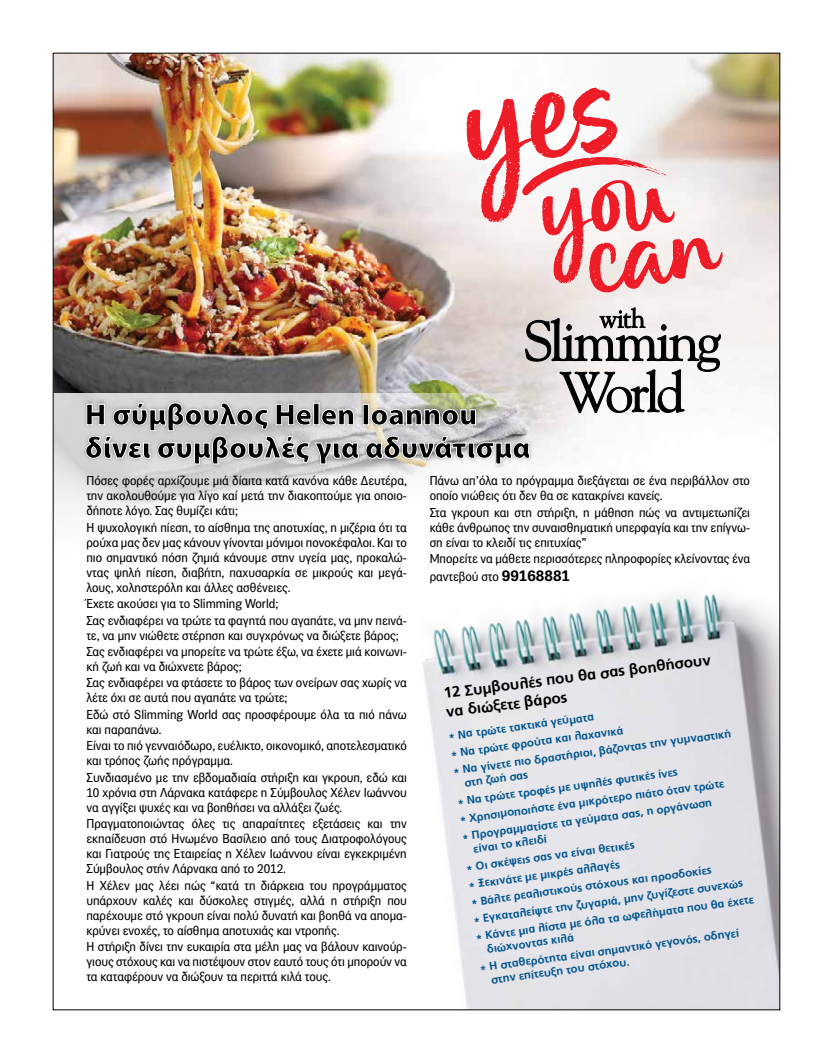
<style>
.page{position:relative;width:833px;height:1063px;background:#fff}
.page>*{position:absolute;margin:0;border:0;box-sizing:border-box;transform-origin:0 0}
.t1{font:900 30.38px/33.2px "Myriad Pro";color:#000}
.t2{font:700 15.12px/19.2px "PF Catalog";color:#000}
.t3{font:12.5px/15.1px "PF Das Grotesk Pro";color:#000}
.t4{font:700 11.25px/17.6px "PF Catalog";color:#00558f}
.s1{font-weight:700;font-size:15.12px}
</style>
<div class="page">
<img style="left:55px;top:55px;width:723px;height:386px">
<svg style="left:55px;top:393px;width:501px;height:117px"></svg>
<svg style="left:525px;top:306px;width:195px;height:107px"></svg>
<svg style="left:466px;top:88px;width:256px;height:205px"></svg>
<img style="left:422px;top:594px;width:356px;height:414px">
<img style="left:79px;top:394px;width:459px;height:79px">
<div style="left:363px;top:404px;width:6px;height:21px;border:1px solid #fff"></div>
<svg style="left:371px;top:409px;width:105px;height:17px"></svg>
<svg style="left:85px;top:402px;width:274px;height:63px"></svg>
<svg style="left:365px;top:435px;width:165px;height:30px"></svg>
<h1 class="t1" style="left:85px;top:398px;width:447px">Η σύμβουλος Helen Ioannou δίνει συμβουλές για αδυνάτισμα</h1>
<p class="t3" style="left:86px;top:473px;width:322px;text-align:justify">Πόσες φορές αρχίζουµε µιά δίαιτα κατά κανόνα κάθε ∆ευτέρα, την ακολουθούµε για λίγο καί µετά την διακοπτούµε για οποιο&shy;δήποτε λόγο. Σας θυµίζει κάτι;</p>
<p class="t3" style="left:86px;top:520px;width:322px;text-align:justify">Η ψυχολογική πίεση, το αίσθηµα της αποτυχίας, η µιζέρια ότι τα ρούχα µας δεν µας κάνουν γίνονται µόνιµοι πονοκέφαλοι. Και το πιο σηµαντικό πόση ζηµιά κάνουµε στην υγεία µας, προκαλώ&shy;ντας ψηλή πίεση, διαβήτη, παχυσαρκία σε µικρούς και µεγά&shy;λους, χοληστερόλη και άλλες ασθένειες.</p>
<p class="t3" style="left:86px;top:596px;width:322px;line-height:16.4px">Έχετε ακούσει για το Slimming World;<br>Σας ενδιαφέρει να τρώτε τα φαγητά που αγαπάτε, να µην πεινά-</p>
<p class="t3" style="left:86px;top:627px;width:322px;line-height:16.4px">τε, να µην νιώθετε στέρηση και συγχρόνως να διώξετε βάρος;<br>Σας ενδιαφέρει να µπορείτε να τρώτε έξω, να έχετε µιά κοινωνι-</p>
<p class="t3" style="left:86px;top:659px;width:322px;line-height:16.4px">κή ζωή και να διώχνετε βάρος;<br>Σας ενδιαφέρει να φτάσετε το βάρος των ονείρων σας χωρίς να</p>
<p class="t3" style="left:86px;top:690px;width:322px;line-height:16.4px">λέτε όχι σε αυτά που αγαπάτε να τρώτε;<br>Εδώ στό Slimming World σας προσφέρουµε όλα τα πιό πάνω</p>
<p class="t3" style="left:86px;top:721px;width:322px;line-height:16.4px">και παραπάνω.<br>Είναι το πιό γενναιόδωρο, ευέλικτο, οικονοµικό, αποτελεσµατικό</p>
<p class="t3" style="left:86px;top:753px;width:322px;line-height:16.4px">και τρόπος ζωής πρόγραµµα.<br>Συνδιασµένο µε την εβδοµαδιαία στήριξη και γκρουπ, εδώ και</p>
<p class="t3" style="left:86px;top:785px;width:322px">10 χρόνια στη Λάρνακα κατάφερε η Σύµβουλος Χέλεν Ιωάννου να αγγίξει ψυχές και να βοηθήσει να αλλάξει ζωές.</p>
<p class="t3" style="left:86px;top:816px;width:322px;text-align:justify">Πραγµατοποιώντας όλες τις απαραίτητες εξετάσεις και την εκπαίδευση στό Ηνωµένο Βασίλειο από τους ∆ιατροφολόγους και Γιατρούς της Εταιρείας η Χέλεν Ιωάννου είναι εγκεκριµένη Σύµβουλος στήν Λάρνακα από το 2012.</p>
<p class="t3" style="left:86px;top:878px;width:322px;text-align:justify">Η Χέλεν µας λέει πώς “κατά τη διάρκεια του προγράµµατος υπάρχουν καλές και δύσκολες στιγµές, αλλά η στήριξη που παρέχουµε στό γκρουπ είναι πολύ δυνατή και βοηθά να αποµα&shy;κρύνει ενοχές, το αίσθηµα αποτυχιάς και ντροπής.</p>
<p class="t3" style="left:86px;top:939px;width:322px;text-align:justify">Η στήριξη δίνει την ευκαιρία στα µέλη µας να βάλουν καινούρ&shy;γιους στόχους και να πιστέψουν στον εαυτό τους ότι µπορούν να τα καταφέρουν να διώξουν τα περιττά κιλά τους.</p>
<p class="t3" style="left:430px;top:473px;width:322px">Πάνω απ’όλα το πρόγραµµα διεξάγεται σε ένα περιβάλλον στο οποίο νιώθεις ότι δεν θα σε κατακρίνει κανείς.</p>
<p class="t3" style="left:430px;top:505px;width:322px;text-align:justify">Στα γκρουπ και στη στήριξη, η µάθηση πώς να αντιµετωπίζει κάθε άνθρωπος την συναισθηµατική υπερφαγία και την επίγνω&shy;ση είναι το κλειδί τις επιτυχίας”</p>
<p class="t3" style="left:430px;top:550px;width:322px;line-height:18.1px">Μπορείτε να µάθετε περισσότερες πληροφορίες κλείνοντας ένα ραντεβού στο <span class="s1">99168881</span></p>
<p class="t2" style="left:443px;top:683px;width:270px;rotate:-7deg">12 Συµβουλές που θα σας βοηθήσουν να διώξετε βάρος</p>
<p class="t4" style="left:447px;top:728px;width:282px;rotate:-8deg">* Να τρώτε τακτικά γεύµατα<br>* Να τρώτε φρούτα και λαχανικά<br>* Να γίνετε πιο δραστήριοι, βάζοντας την γυµναστική</p>
<p class="t4" style="left:454px;top:776px;width:268px;text-indent:10px;rotate:-8deg">στη ζωή σας<br>* Να τρώτε τροφές µε υψηλές φυτικές ίνες<br>* Χρησιµοποιήστε ένα µικρότερο πιάτο όταν τρώτε * Προγραµµατίστε τα γεύµατα σας, η οργάνωση</p>
<p class="t4" style="left:462px;top:842px;width:282px;text-indent:10px;rotate:-8deg">είναι το κλειδί<br>* Οι σκέψεις σας να είναι θετικές<br>* Ξεκινάτε µε µικρές αλλαγές<br>* Βάλτε ρεαλιστικούς στόχους και προσδοκίες<br>* Εγκαταλείψτε την ζυγαριά, µην ζυγίζεστε συνεχώς * Κάντε µια λίστα µε όλα τα ωφελήµατα που θα έχετε</p>
<p class="t4" style="left:476px;top:942px;width:263px;line-height:18px;text-indent:10px;rotate:-8deg">διώχνοντας κιλά<br>* Η σταθερότητα είναι σηµαντικό γεγονός, οδηγεί</p>
<p class="t4" style="left:490px;top:972px;width:141px;rotate:-8deg">στην επίτευξη του στόχου.</p>
</div>
